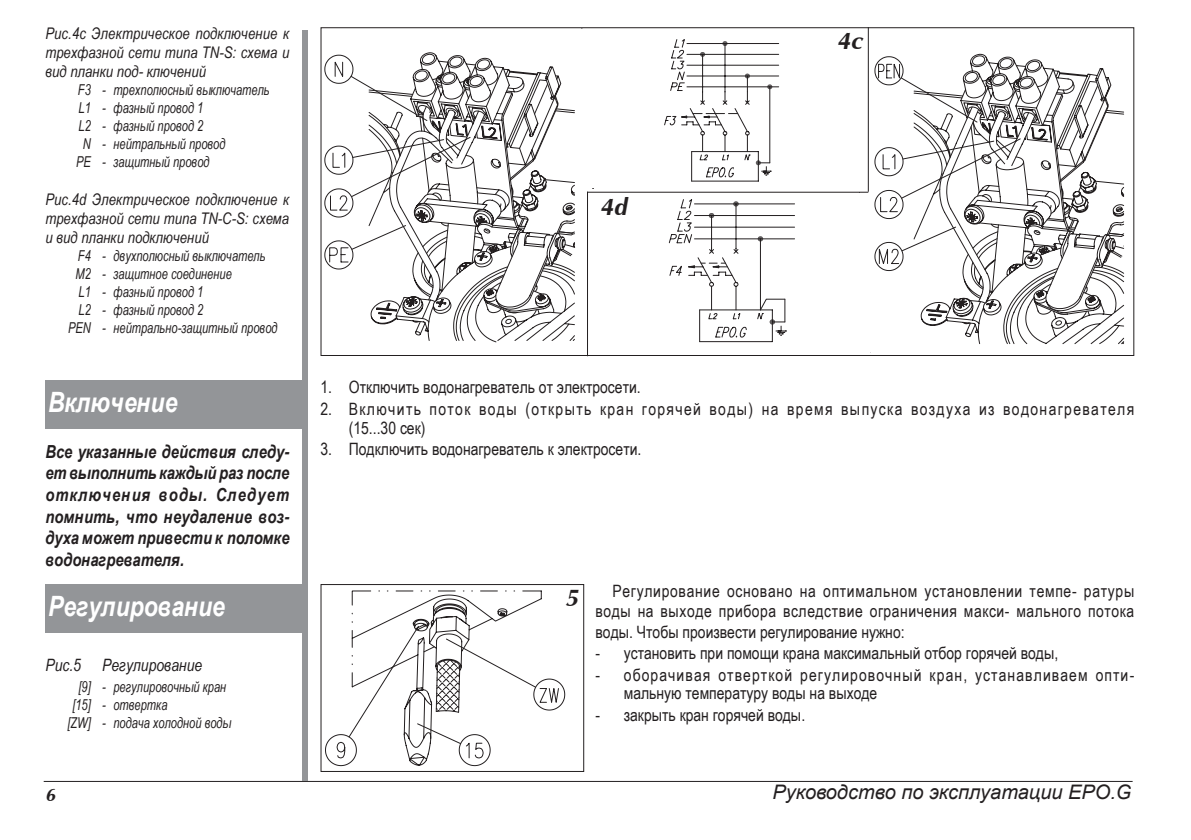
<style>
.page{position:relative;width:1191px;height:840px;background:#fff}
.page>*{position:absolute;margin:0;border:0;box-sizing:border-box;transform-origin:0 0}
.t1{font:italic 700 28px "Arial Narrow";color:#fff}
.t2{font:italic 700 24px "Ottawa";color:#231f20}
.t3{font:italic 20px "Arial";color:#231f20}
.t4{font:italic 700 18px/21.6px "Arial Narrow";color:#231f20;text-align:justify}
.t5{font:italic 700 18px "Ottawa";color:#231f20}
.t6{font:17px/20.4px "Arial Narrow";color:#231f20;text-align:justify}
.t7{font:17px/18.6px "Arial Narrow";letter-spacing:.08em;color:#231f20}
.t8{font:17px/18.8px "Arial Narrow";letter-spacing:.065em;color:#231f20}
.t9{font:italic 17px "Arial Narrow";color:#231f20}
.t10{font:italic 16px/19.2px "Arial Narrow";color:#231f20;text-align:justify}
.t11{font:italic 15px "Arial Narrow";color:#231f20;scale:.9 1}
</style>
<div class="page">
<hr style="left:44px;top:780px;width:1088px;height:1px;background:#231f20">
<div style="left:302px;top:30px;width:6px;height:750px;background:#939598"></div>
<svg style="left:325px;top:590px;width:240px;height:175px"></svg>
<svg style="left:668px;top:199px;width:127px;height:143px"></svg>
<svg style="left:587px;top:43px;width:272px;height:149px"></svg>
<svg style="left:664px;top:39px;width:115px;height:142px"></svg>
<div style="left:320px;top:583px;width:264px;height:188px;border:1px solid #231f20"></div>
<hr style="left:587px;top:192px;width:1px;height:164px;background:#231f20">
<hr style="left:587px;top:192px;width:281px;height:1px;background:#231f20">
<hr style="left:867px;top:27px;width:1px;height:165px;background:#231f20">
<div style="left:45px;top:380px;width:260px;height:48px;background:#939598"></div>
<div style="left:45px;top:583px;width:259px;height:49px;background:#939598"></div>
<hr style="left:747px;top:324px;width:4px;height:14px;background:#fff">
<hr style="left:735px;top:167px;width:4px;height:12px;background:#fff">
<svg style="left:324px;top:52px;width:251px;height:283px"></svg>
<svg style="left:978px;top:337px;width:146px;height:7px"></svg>
<svg style="left:874px;top:54px;width:250px;height:283px"></svg>
<p class="t10" style="left:45px;top:23px;width:245px">Рис.4с Электрическое подключение к трехфазной сети типа TN-S: схема и вид планки под- ключений</p>
<p class="t11" style="left:78px;top:80px;width:215px">F3 - трехполюсный выключатель</p>
<p class="t11" style="left:78px;top:98px;width:140px">L1 - фазный провод 1</p>
<p class="t11" style="left:78px;top:116px;width:140px">L2 - фазный провод 2</p>
<p class="t11" style="left:83px;top:134px;width:160px">N - нейтральный провод</p>
<p class="t11" style="left:76px;top:152px;width:150px">PE - защитный провод</p>
<p class="t10" style="left:45px;top:189px;width:245px">Рис.4d Электрическое подключение к трехфазной сети типа TN-С-S: схема и вид планки подключений</p>
<p class="t11" style="left:78px;top:245px;width:210px">F4 - двухполюсный выключатель</p>
<p class="t11" style="left:75px;top:263px;width:175px">M2 - защитное соединение</p>
<p class="t11" style="left:78px;top:281px;width:140px">L1 - фазный провод 1</p>
<p class="t11" style="left:78px;top:299px;width:140px">L2 - фазный провод 2</p>
<p class="t11" style="left:68px;top:317px;width:234px">PEN - нейтрально-защитный провод</p>
<h1 class="t1" style="left:48px;top:381px;width:131px">Включениe</h1>
<p class="t4" style="left:45px;top:439px;width:246px">Все указанные действия следу&shy;ет выполнить каждый раз после отключения воды. Следует помнить, что неудаление воз&shy;духа может привести к поломке водонагревателя.</p>
<h1 class="t1" style="left:48px;top:584px;width:178px">Регулирование</h1>
<p class="t9" style="left:45px;top:652px;width:158px">Рис.5 Регулирование</p>
<p class="t11" style="left:78px;top:675px;width:166px">[9] - регулировочный кран</p>
<p class="t11" style="left:72px;top:693px;width:107px">[15] - отвертка</p>
<p class="t11" style="left:67px;top:711px;width:183px">[ZW] - подача холодной воды</p>
<p class="t5" style="left:45px;top:782px;width:12px">6</p>
<h2 class="t2" style="left:600px;top:191px;width:28px">4d</h2>
<h2 class="t2" style="left:836px;top:26px;width:27px">4c</h2>
<p class="t6" style="left:320px;top:376px;width:322px">1. Отключить водонагреватель от электросети.</p>
<p class="t7" style="left:349px;top:398px;width:787px;text-indent:-28px">2. Включить поток воды (открыть кран горячей воды) на время выпуска воздуха из водонагревателя (15...30 сек)</p>
<p class="t6" style="left:320px;top:438px;width:322px">3. Подключить водонагреватель к электросети.</p>
<h2 class="t2" style="left:565px;top:582px;width:15px">5</h2>
<p class="t6" style="left:595px;top:579px;width:540px;text-indent:17px">Регулирование основано на оптимальном установлении темпе- ратуры воды на выходе прибора вследствие ограничения макси- мального потока воды. Чтобы произвести регулирование нужно:</p>
<p class="t6" style="left:595px;top:642px;width:464px">- установить при помощи крана максимальный отбор горячей воды,</p>
<p class="t8" style="left:624px;top:664px;width:512px;text-indent:-28px">- оборачивая отверткой регулировочный кран, устанавливаем опти&shy;мальную температуру воды на выходе</p>
<p class="t6" style="left:595px;top:703px;width:211px">- закрыть кран горячей воды.</p>
<p class="t3" style="left:772px;top:778px;width:361px">Руководство по эксплуатации EPO.G</p>
</div>
